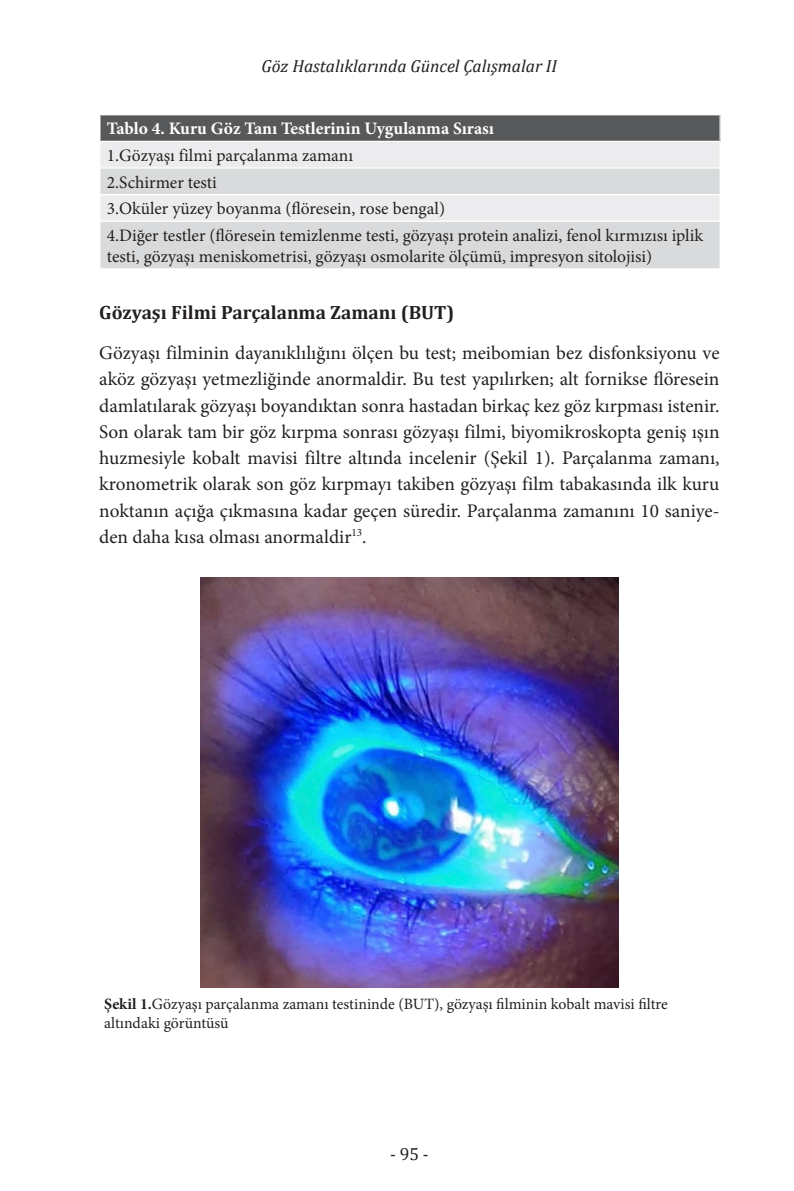
<style>
.page{position:relative;width:794px;height:1191px;background:#fff}
.page>*{position:absolute;margin:0;border:0;box-sizing:border-box;transform-origin:0 0}
.düz_yazı_boşluksuz{font:19.25px/26.2px "Minion Pro";color:#231f20;text-align:justify}
.t1{font:700 19.25px "Cambria";color:#231f20}
.tabloyazi{font:17.5px/21px "Minion Pro";color:#231f20}
.tabloyazibold{font:700 17.5px "Minion Pro";color:#fff}
.t2{font:italic 17.5px "Cambria";color:#231f20}
.t3{font:17.5px "Cambria";color:#231f20}
.kaynak_tablo{font:15.75px/19.2px "Minion Pro";color:#231f20}
.s1{font-weight:700}
</style>
<div class="page">
<div style="left:100px;top:115px;width:620px;height:26px;background:#57585a"></div>
<div style="left:101px;top:142px;width:618px;height:25px;background:#ececee"></div>
<svg style="left:100px;top:169px;width:619px;height:99px;background:#dedee0"></svg>
<hr style="left:99px;top:194px;width:622px;height:1px;background:#fff">
<hr style="left:99px;top:221px;width:622px;height:1px;background:#fff">
<hr style="left:719px;top:115px;width:2px;height:26px;background:#fff">
<img style="left:201px;top:577px;width:417px;height:410px">
<p class="t2" style="left:262px;top:54px;width:297px">Göz Hastalıklarında Güncel Çalışmalar II</p>
<p class="tabloyazibold" style="left:107px;top:116px;width:389px">Tablo 4. Kuru Göz Tanı Testlerinin Uygulanma Sırası</p>
<p class="tabloyazi" style="left:107px;top:145px;width:248px">1.Gözyaşı filmi parçalanma zamanı</p>
<p class="tabloyazi" style="left:107px;top:172px;width:112px">2.Schirmer testi</p>
<p class="tabloyazi" style="left:107px;top:198px;width:340px">3.Oküler yüzey boyanma (flöresein, rose bengal)</p>
<p class="tabloyazi" style="left:107px;top:225px;width:598px">4.Diğer testler (flöresein temizlenme testi, gözyaşı protein analizi, fenol kırmızısı iplik testi, gözyaşı meniskometrisi, gözyaşı osmolarite ölçümü, impresyon sitolojisi)</p>
<p class="t1" style="left:99px;top:299px;width:357px">Gözyaşı Filmi Parçalanma Zamanı (BUT)</p>
<p class="düz_yazı_boşluksuz" style="left:99px;top:340px;width:622px">Gözyaşı filminin dayanıklılığını ölçen bu test; meibomian bez disfonksiyonu ve aköz gözyaşı yetmezliğinde anormaldir. Bu test yapılırken; alt fornikse flöresein damlatılarak gözyaşı boyandıktan sonra hastadan birkaç kez göz kırpması istenir.<br>Son olarak tam bir göz kırpma sonrası gözyaşı filmi, biyomikroskopta geniş ışın huzmesiyle kobalt mavisi filtre altında incelenir (Şekil 1). Parçalanma zamanı, kronometrik olarak son göz kırpmayı takiben gözyaşı film tabakasında ilk kuru noktanın açığa çıkmasına kadar geçen süredir. Parçalanma zamanını 10 saniye&shy;den daha kısa olması anormaldir<sup>13</sup>.</p>
<p class="kaynak_tablo" style="left:104px;top:994px;width:565px"><span class="s1">Şekil 1.</span>Gözyaşı parçalanma zamanı testininde (BUT), gözyaşı filminin kobalt mavisi filtre altındaki görüntüsü</p>
<p class="t3" style="left:390px;top:1143px;width:40px">- 95 -</p>
</div>
